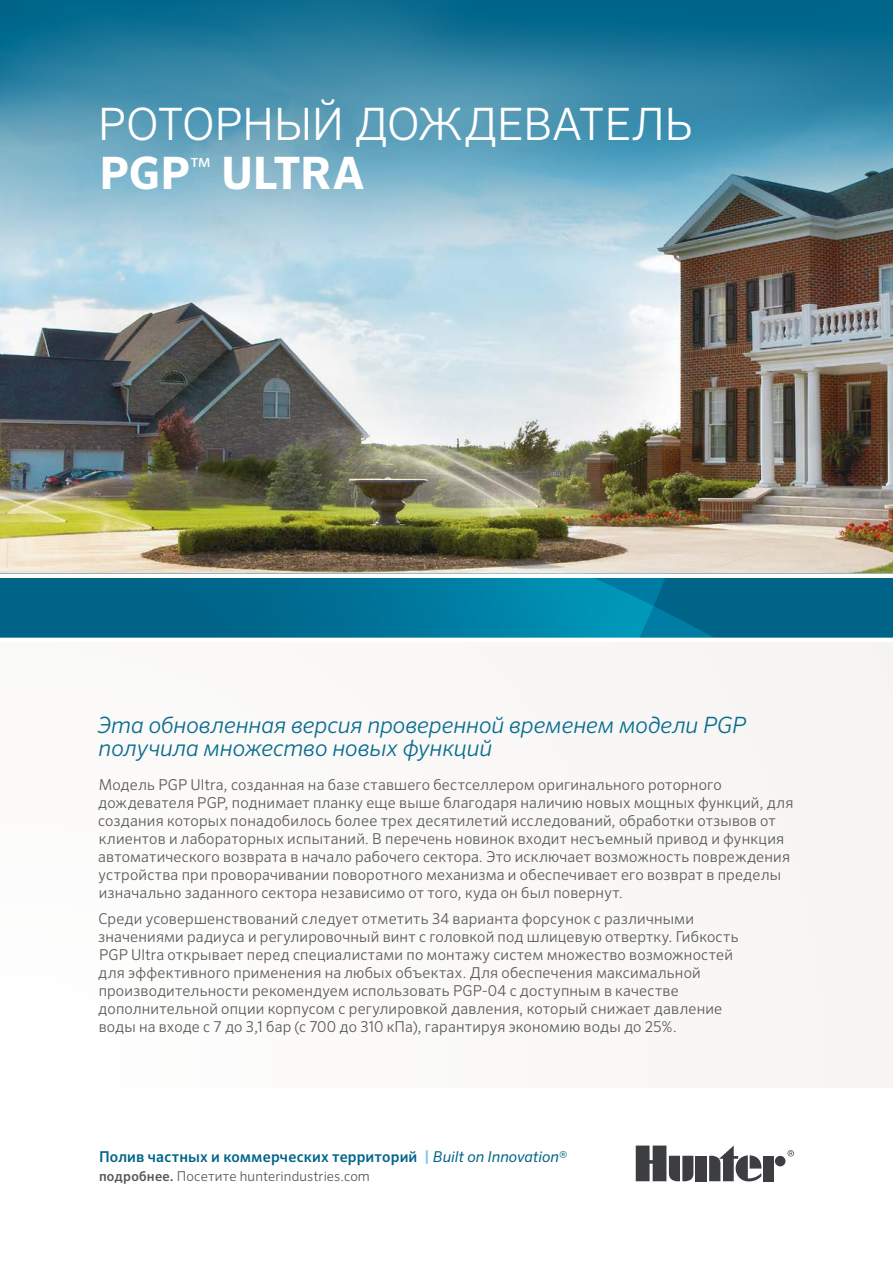
<style>
.page{position:relative;width:893px;height:1263px;background:#fff}
.page>*{position:absolute;margin:0;border:0;box-sizing:border-box;transform-origin:0 0}
.t1{font:300 44.7px/49.5px "Sero Pro";letter-spacing:-.01em;color:#fff}
.t2{font:italic 300 22.5px/22.5px "Sero Pro";letter-spacing:-.005em;color:#086d90}
.t3{font:300 15px/18px "Sero Pro";letter-spacing:.01em;color:#585956}
.t4{font:500 15px "Sero Pro";letter-spacing:.01em;color:#006488}
.t5{font:300 13.5px "Sero Pro";letter-spacing:.01em;color:#585956}
.s1{font-weight:700}
.s2{color:#77caf1}
.s3{font-weight:400;font-style:italic}
.s4{font-weight:500}
</style>
<div class="page">
<img style="left:0;top:299px;width:893px;height:274px">
<div style="left:0;top:642px;width:893px;height:445px;background:#faf9f7"></div>
<svg style="left:870px;top:578px;width:23px;height:60px"></svg>
<svg style="left:0;top:578px;width:870px;height:60px;background:#017195"></svg>
<svg style="left:0;top:0;width:893px;height:299px;background:#619bb2"></svg>
<svg style="left:787px;top:1150px;width:7px;height:6px"></svg>
<div style="left:696px;top:1156px;width:11px;height:25px;background:#3c3e41"></div>
<div style="left:775px;top:1156px;width:10px;height:10px;background:#3c3e41;border-radius:50%"></div>
<div style="left:763px;top:1156px;width:11px;height:25px;background:#3c3e41"></div>
<svg style="left:709px;top:1145px;width:53px;height:37px"></svg>
<svg style="left:636px;top:1145px;width:57px;height:36px"></svg>
<h1 class="t1" style="left:98px;top:99px;width:597px">РОТОРНЫЙ ДОЖДЕВАТЕЛЬ<br><span class="s1">PGP</span><sup>™</sup> <span class="s1">ULTRA</span></h1>
<h2 class="t2" style="left:98px;top:714px;width:650px">Эта обновленная версия проверенной временем модели PGP получила множество новых функций</h2>
<p class="t3" style="left:98px;top:775px;width:697px">Модель PGP Ultra, созданная на базе ставшего бестселлером оригинального роторного дождевателя PGP, поднимает планку еще выше благодаря наличию новых мощных функций, для создания которых понадобилось более трех десятилетий исследований, обработки отзывов от клиентов и лабораторных испытаний. В перечень новинок входит несъемный привод и функция автоматического возврата в начало рабочего сектора. Это исключает возможность повреждения устройства при проворачивании поворотного механизма и обеспечивает его возврат в пределы изначально заданного сектора независимо от того, куда он был повернут.</p>
<p class="t3" style="left:98px;top:910px;width:642px">Среди усовершенствований следует отметить 34 варианта форсунок с различными значениями радиуса и регулировочный винт с головкой под шлицевую отвертку. Гибкость PGP Ultra открывает перед специалистами по монтажу систем множество возможностей для эффективного применения на любых объектах. Для обеспечения максимальной производительности рекомендуем использовать PGP-04 с доступным в качестве дополнительной опции корпусом с регулировкой давления, который снижает давление воды на входе с 7 до 3,1 бар (с 700 до 310 кПа), гарантируя экономию воды до 25%.</p>
<p class="t4" style="left:99px;top:1148px;width:469px">Полив частных и коммерческих территорий <span class="s2">|</span> <span class="s3">Built on Innovation®</span></p>
<p class="t5" style="left:99px;top:1168px;width:272px"><span class="s4">подробнее.</span> Посетите hunterindustries.com</p>
</div>
